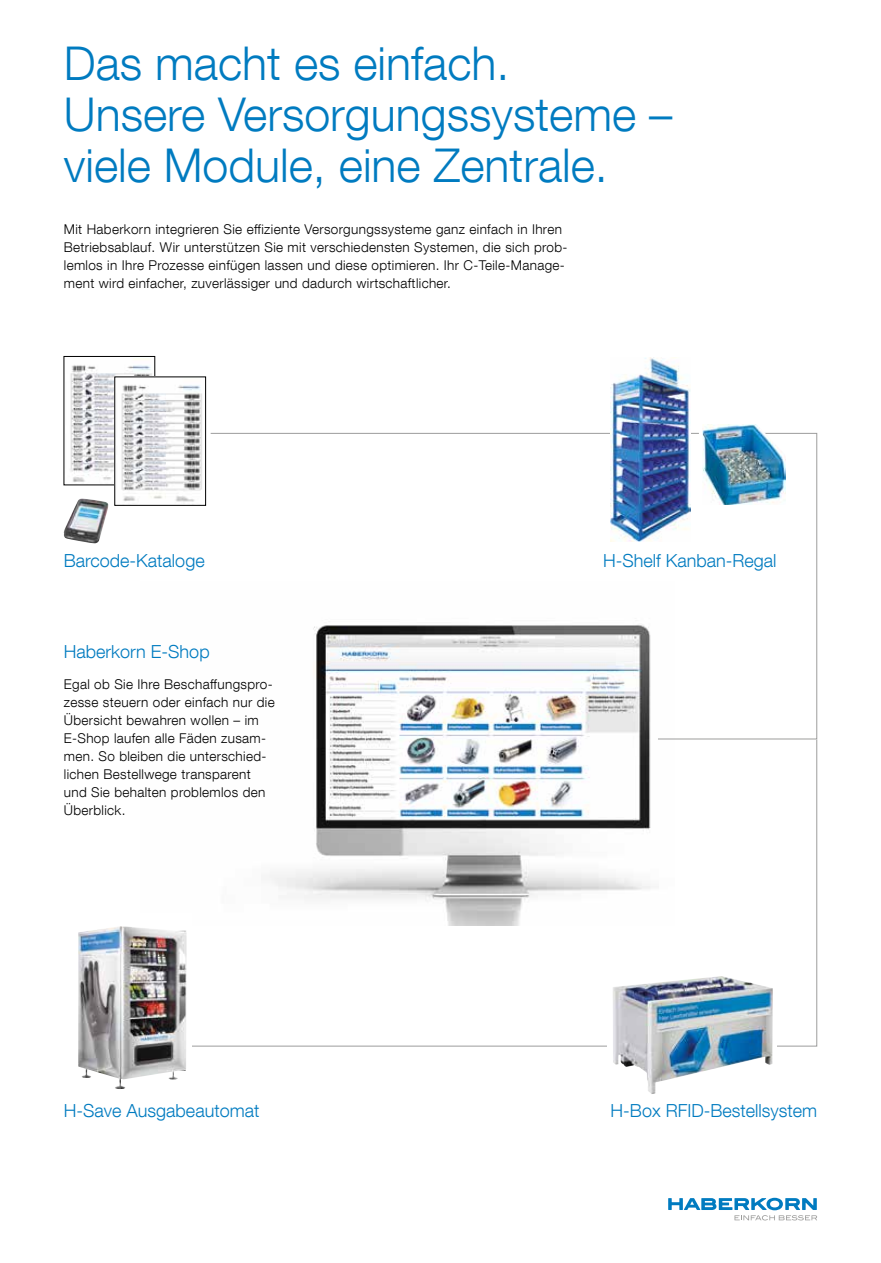
<style>
.page{position:relative;width:881px;height:1263px;background:#fff}
.page>*{position:absolute;margin:0;border:0;box-sizing:border-box;transform-origin:0 0}
.t1{font:300 46.5px/51px "Helvetica Neue LT Com";color:#007bc0}
.t2{font:300 18px "Helvetica Neue LT Com";color:#007bc0}
.t3{font:300 13.5px/18px "Helvetica Neue LT Com";letter-spacing:.025em;color:#000}
</style>
<div class="page">
<svg style="left:192px;top:740px;width:625px;height:307px"></svg>
<svg style="left:668px;top:1198px;width:148px;height:22px"></svg>
<img style="left:70px;top:358px;width:83px;height:125px">
<div style="left:64px;top:356px;width:91px;height:129px;border:1px solid #000"></div>
<img style="left:117px;top:379px;width:85px;height:123px">
<img style="left:192px;top:740px;width:482px;height:185px">
<img style="left:78px;top:926px;width:109px;height:163px">
<img style="left:78px;top:926px;width:43px;height:140px">
<img style="left:64px;top:499px;width:44px;height:44px">
<div style="left:607px;top:1038px;width:169px;height:15px;background:#fff"></div>
<img style="left:612px;top:976px;width:160px;height:118px">
<svg style="left:210px;top:433px;width:607px;height:307px"></svg>
<img style="left:610px;top:357px;width:80px;height:184px">
<svg style="left:698px;top:432px;width:4px;height:73px"></svg>
<img style="left:702px;top:424px;width:83px;height:81px">
<h1 class="t1" style="left:64px;top:37px;width:610px">Das macht es einfach.<br>Unsere Versorgungssysteme – viele Module, eine Zentrale.</h1>
<p class="t3" style="left:64px;top:220px;width:505px">Mit Haberkorn integrieren Sie effiziente Versorgungssysteme ganz einfach in Ihren Betriebsablauf. Wir unterstützen Sie mit verschiedensten Systemen, die sich prob&shy;lemlos in Ihre Prozesse einfügen lassen und diese optimieren. Ihr C-Teile-Manage&shy;ment wird einfacher, zuverlässiger und dadurch wirtschaftlicher.</p>
<h2 class="t2" style="left:64px;top:549px;width:142px">Barcode-Kataloge</h2>
<h2 class="t2" style="left:603px;top:549px;width:175px">H-Shelf Kanban-Regal</h2>
<h2 class="t2" style="left:64px;top:641px;width:147px">Haberkorn E-Shop</h2>
<p class="t3" style="left:64px;top:675px;width:212px">Egal ob Sie Ihre Beschaffungspro&shy;zesse steuern oder einfach nur die<br>Übersicht bewahren wollen – im<br>E-Shop laufen alle Fäden zusam&shy;men. So bleiben die unterschied&shy;lichen Bestellwege transparent und Sie behalten problemlos den<br>Überblick.</p>
<h2 class="t2" style="left:64px;top:1099px;width:197px">H-Save Ausgabeautomat</h2>
<h2 class="t2" style="left:610px;top:1099px;width:208px">H-Box RFID-Bestellsystem</h2>
</div>
